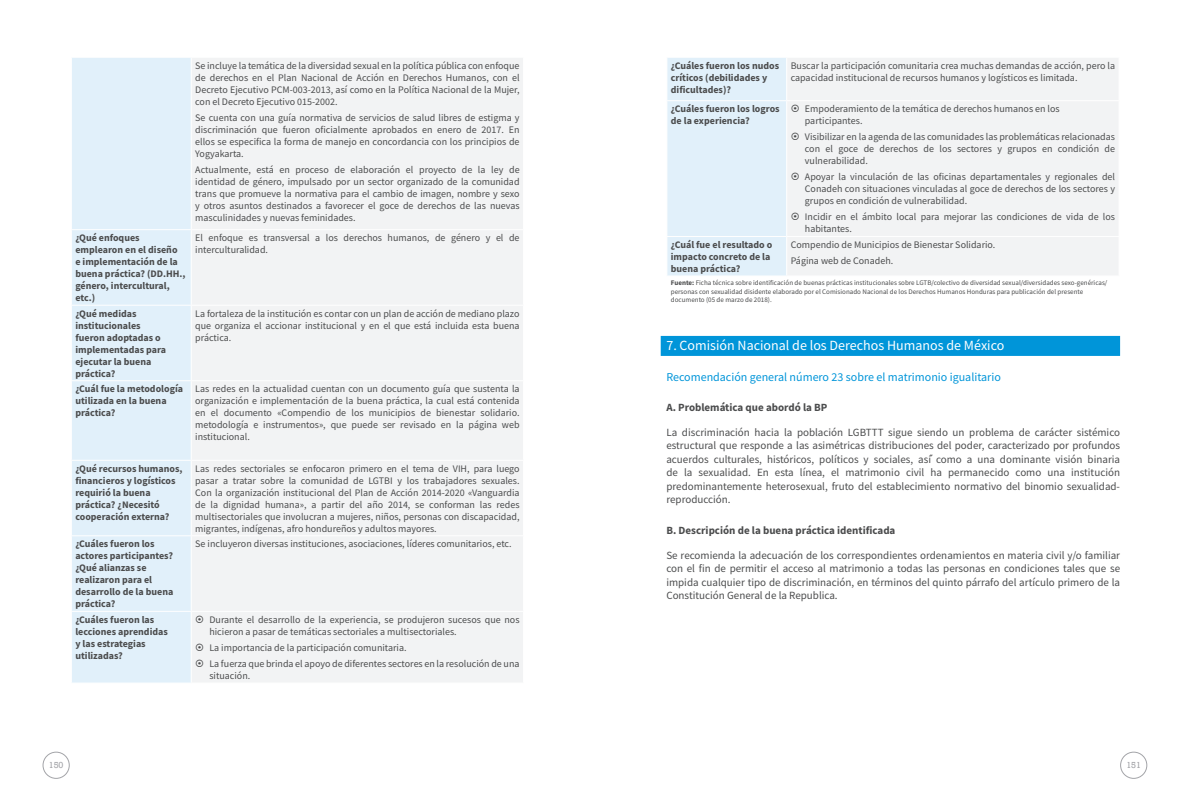
<style>
.page{position:relative;width:1191px;height:794px;background:#fff}
.page>*{position:absolute;margin:0;border:0;box-sizing:border-box;transform-origin:0 0}
.t1{font:14px "Source Sans Pro";color:#fff}
.t2{font:12px "Source Sans Pro";color:#0095d9}
.t3{font:11px/13.5px "Source Sans Pro";color:#4b4c4d;text-align:justify}
.t4{font:700 11px "Source Sans Pro";color:#4b4c4d}
.t5{font:10px/12px "Source Sans Pro";color:#4b4c4d;text-align:justify}
.t6{font:700 10px/12px "Source Sans Pro";color:#4b4c4d}
.t7{font:9px "Rockwell";color:#a3a4a8}
.t8{font:7px/8.4px "Source Sans Pro";color:#4b4c4d}
.s1{font-weight:700}
</style>
<div class="page">
<div style="left:1120px;top:751px;width:27px;height:28px;border:1px solid #a3a4a8;border-radius:50%"></div>
<div style="left:43px;top:751px;width:27px;height:28px;border:1px solid #a3a4a8;border-radius:50%"></div>
<div style="left:72px;top:58px;width:119px;height:624px;background:#e1f0fa"></div>
<div style="left:192px;top:58px;width:331px;height:624px;background:#f2f3f4"></div>
<hr style="left:71px;top:229px;width:120px;height:1px;background:#fff">
<hr style="left:191px;top:229px;width:333px;height:1px;background:#fff">
<hr style="left:71px;top:305px;width:120px;height:1px;background:#fff">
<hr style="left:191px;top:305px;width:333px;height:1px;background:#fff">
<hr style="left:71px;top:380px;width:120px;height:1px;background:#fff">
<hr style="left:191px;top:380px;width:333px;height:1px;background:#fff">
<hr style="left:71px;top:460px;width:120px;height:1px;background:#fff">
<hr style="left:191px;top:460px;width:333px;height:1px;background:#fff">
<hr style="left:71px;top:535px;width:120px;height:1px;background:#fff">
<hr style="left:191px;top:535px;width:333px;height:1px;background:#fff">
<hr style="left:71px;top:611px;width:120px;height:1px;background:#fff">
<hr style="left:191px;top:611px;width:333px;height:1px;background:#fff">
<div style="left:660px;top:336px;width:460px;height:20px;background:#0095d9"></div>
<div style="left:799px;top:58px;width:319px;height:217px;background:#f2f3f4"></div>
<hr style="left:786px;top:100px;width:333px;height:1px;background:#fff">
<hr style="left:786px;top:236px;width:333px;height:1px;background:#fff">
<svg style="left:196px;top:615px;width:7px;height:8px"></svg>
<svg style="left:196px;top:643px;width:7px;height:8px"></svg>
<svg style="left:196px;top:659px;width:7px;height:8px"></svg>
<svg style="left:667px;top:58px;width:132px;height:218px;background:#e3f0f9"></svg>
<p class="t5" style="left:195px;top:59px;width:326px">Se incluye la temática de la diversidad sexual en la política pública con enfoque de derechos en el Plan Nacional de Acción en Derechos Humanos, con el Decreto Ejecutivo PCM-003-2013, así como en la Política Nacional de la Mujer, con el Decreto Ejecutivo 015-2002.</p>
<p class="t5" style="left:195px;top:111px;width:326px">Se cuenta con una guía normativa de servicios de salud libres de estigma y discriminación que fueron oficialmente aprobados en enero de 2017. En ellos se especifica la forma de manejo en concordancia con los principios de Yogyakarta.</p>
<p class="t5" style="left:195px;top:163px;width:326px">Actualmente, está en proceso de elaboración el proyecto de la ley de identidad de género, impulsado por un sector organizado de la comunidad trans que promueve la normativa para el cambio de imagen, nombre y sexo y otros asuntos destinados a favorecer el goce de derechos de las nuevas masculinidades y nuevas feminidades.</p>
<p class="t6" style="left:75px;top:232px;width:112px">¿Qué enfoques emplearon en el diseño<br>e implementación de la buena práctica? (DD.HH., género, intercultural, etc.)</p>
<p class="t5" style="left:195px;top:232px;width:326px">El enfoque es transversal a los derechos humanos, de género y el de interculturalidad.</p>
<p class="t6" style="left:75px;top:307px;width:92px">¿Qué medidas institucionales fueron adoptadas o implementadas para ejecutar la buena práctica?</p>
<p class="t5" style="left:195px;top:307px;width:326px">La fortaleza de la institución es contar con un plan de acción de mediano plazo que organiza el accionar institucional y en el que está incluida esta buena práctica.</p>
<p class="t6" style="left:75px;top:383px;width:109px">¿Cuál fue la metodología utilizada en la buena práctica?</p>
<p class="t5" style="left:195px;top:383px;width:326px">Las redes en la actualidad cuentan con un documento guía que sustenta la organización e implementación de la buena práctica, la cual está contenida en el documento «Compendio de los municipios de bienestar solidario. metodología e instrumentos», que puede ser revisado en la página web institucional.</p>
<p class="t6" style="left:75px;top:462px;width:109px">¿Qué recursos humanos, financieros y logísticos requirió la buena práctica? ¿Necesitó cooperación externa?</p>
<p class="t5" style="left:195px;top:462px;width:326px">Las redes sectoriales se enfocaron primero en el tema de VIH, para luego pasar a tratar sobre la comunidad de LGTBI y los trabajadores sexuales.<br>Con la organización institucional del Plan de Acción 2014-2020 «Vanguardia de la dignidad humana», a partir del año 2014, se conforman las redes multisectoriales que involucran a mujeres, niños, personas con discapacidad, migrantes, indígenas, afro hondureños y adultos mayores.</p>
<p class="t6" style="left:75px;top:538px;width:99px">¿Cuáles fueron los actores participantes? ¿Qué alianzas se realizaron para el desarrollo de la buena práctica?</p>
<p class="t5" style="left:195px;top:538px;width:318px">Se incluyeron diversas instituciones, asociaciones, líderes comunitarios, etc.</p>
<p class="t6" style="left:75px;top:613px;width:94px">¿Cuáles fueron las lecciones aprendidas y las estrategias utilizadas?</p>
<p class="t5" style="left:209px;top:613px;width:312px">Durante el desarrollo de la experiencia, se produjeron sucesos que nos hicieron a pasar de temáticas sectoriales a multisectoriales.</p>
<p class="t5" style="left:209px;top:639px;width:312px;line-height:16px">La importancia de la participación comunitaria.<br>La fuerza que brinda el apoyo de diferentes sectores en la resolución de una</p>
<p class="t5" style="left:209px;top:669px;width:42px">situación.</p>
<p class="t6" style="left:671px;top:59px;width:110px">¿Cuáles fueron los nudos críticos (debilidades y dificultades)?</p>
<p class="t5" style="left:790px;top:59px;width:326px">Buscar la participación comunitaria crea muchas demandas de acción, pero la capacidad institucional de recursos humanos y logísticos es limitada.</p>
<p class="t6" style="left:671px;top:103px;width:110px">¿Cuáles fueron los logros de la experiencia?</p>
<p class="t5" style="left:805px;top:103px;width:256px">Empoderamiento de la temática de derechos humanos en los participantes.</p>
<p class="t5" style="left:805px;top:131px;width:312px">Visibilizar en la agenda de las comunidades las problemáticas relacionadas con el goce de derechos de los sectores y grupos en condición de vulnerabilidad.</p>
<p class="t5" style="left:805px;top:171px;width:312px">Apoyar la vinculación de las oficinas departamentales y regionales del Conadeh con situaciones vinculadas al goce de derechos de los sectores y grupos en condición de vulnerabilidad.</p>
<p class="t5" style="left:805px;top:211px;width:312px">Incidir en el ámbito local para mejorar las condiciones de vida de los habitantes.</p>
<p class="t6" style="left:671px;top:238px;width:103px">¿Cuál fue el resultado o impacto concreto de la buena práctica?</p>
<p class="t5" style="left:790px;top:237px;width:206px;line-height:16px">Compendio de Municipios de Bienestar Solidario.<br>Página web de Conadeh.</p>
<p class="t8" style="left:671px;top:279px;width:438px"><span class="s1">Fuente:</span> Ficha técnica sobre identificación de buenas prácticas institucionales sobre LGTB/colectivo de diversidad sexual/diversidades sexo-genéricas/ personas con sexualidad disidente elaborado por el Comisionado Nacional de los Derechos Humanos Honduras para publicación del presente documento (05 de marzo de 2018).</p>
<h1 class="t1" style="left:666px;top:336px;width:339px">7. Comisión Nacional de los Derechos Humanos de México</h1>
<p class="t2" style="left:666px;top:369px;width:336px">Recomendación general número 23 sobre el matrimonio igualitario</p>
<p class="t4" style="left:666px;top:400px;width:163px">A. Problemática que abordó la BP</p>
<p class="t3" style="left:666px;top:425px;width:455px">La discriminación hacia la población LGBTTT sigue siendo un problema de carácter sistémico estructural que responde a las asimétricas distribuciones del poder, caracterizado por profundos acuerdos culturales, históricos, políticos y sociales, así́ como a una dominante visión binaria de la sexualidad. En esta línea, el matrimonio civil ha permanecido como una institución predominantemente heterosexual, fruto del establecimiento normativo del binomio sexualidad&shy;reproducción.</p>
<p class="t4" style="left:666px;top:523px;width:230px">B. Descripción de la buena práctica identificada</p>
<p class="t3" style="left:666px;top:548px;width:455px">Se recomienda la adecuación de los correspondientes ordenamientos en materia civil y/o familiar con el fin de permitir el acceso al matrimonio a todas las personas en condiciones tales que se impida cualquier tipo de discriminación, en términos del quinto párrafo del artículo primero de la Constitución General de la Republica.</p>
<p class="t7" style="left:49px;top:760px;width:16px">150</p>
<p class="t7" style="left:1126px;top:760px;width:16px">151</p>
</div>
